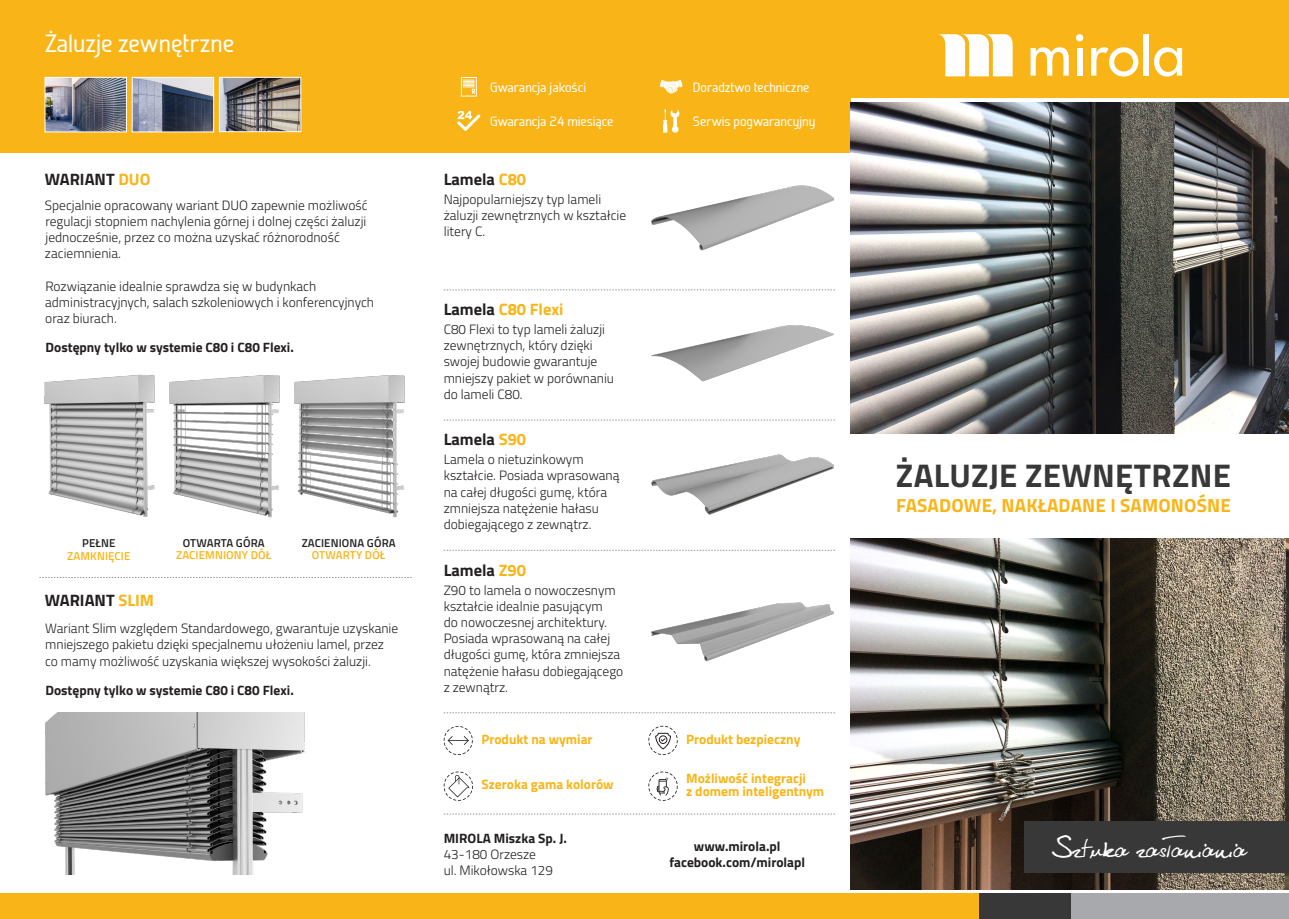
<style>
.page{position:relative;width:1289px;height:919px;background:#fff}
.page>*{position:absolute;margin:0;border:0;box-sizing:border-box;transform-origin:0 0}
.t1{font:36.45px "Kuba reczny";color:#fff}
.t2{font:700 32.85px "Titillium";letter-spacing:.01em;color:#383839}
.t3{font:500 25.05px "Galette";color:#fff}
.t4{font:700 18.9px "Titillium";letter-spacing:.01em;color:#f9b517}
.t5{font:700 16.5px "Titillium";color:#231f20}
.t6{font:700 16.5px "Titillium";color:#f9b517}
.t7{font:300 13.5px/16.2px "Titillium";color:#231f20}
.t8{font:700 13.5px "Titillium";color:#231f20}
.t9{font:700 13.5px/13.5px "Titillium";color:#f9b517}
.t10{font:500 13.5px "Galette";color:#fff}
.t11{font:600 11.4px/12.1px "Titillium";letter-spacing:.01em;color:#f9b517;text-align:center}
.t12{font:600 11.4px/12.1px "Titillium";letter-spacing:.01em;color:#231f20;text-align:center}
.s1{color:#f9b517}
.s2{color:#231f20}
</style>
<div class="page">
<img style="left:45px;top:713px;width:260px;height:161px">
<img style="left:651px;top:454px;width:183px;height:61px">
<img style="left:651px;top:602px;width:183px;height:60px">
<img style="left:651px;top:185px;width:183px;height:66px">
<img style="left:651px;top:325px;width:183px;height:57px">
<svg style="left:443px;top:420px;width:392px;height:1px"></svg>
<svg style="left:443px;top:550px;width:392px;height:1px"></svg>
<svg style="left:443px;top:712px;width:392px;height:1px"></svg>
<svg style="left:443px;top:726px;width:30px;height:29px"></svg>
<svg style="left:648px;top:725px;width:29px;height:30px"></svg>
<svg style="left:443px;top:771px;width:30px;height:29px"></svg>
<svg style="left:648px;top:771px;width:29px;height:29px"></svg>
<svg style="left:39px;top:577px;width:372px;height:1px"></svg>
<svg style="left:443px;top:289px;width:392px;height:1px"></svg>
<img style="left:169px;top:375px;width:111px;height:143px">
<img style="left:44px;top:374px;width:111px;height:143px">
<img style="left:294px;top:375px;width:111px;height:143px">
<svg style="left:443px;top:813px;width:392px;height:1px"></svg>
<img style="left:850px;top:538px;width:438px;height:351px">
<div style="left:1024px;top:821px;width:264px;height:51px;background:#383839"></div>
<div style="left:1070px;top:893px;width:218px;height:25px;background:#a8a9ad"></div>
<div style="left:978px;top:893px;width:92px;height:25px;background:#383839"></div>
<div style="left:0;top:893px;width:978px;height:25px;background:#f9b517"></div>
<div style="left:850px;top:0;width:438px;height:98px;background:#f9b517"></div>
<svg style="left:938px;top:34px;width:74px;height:42px"></svg>
<svg style="left:1154px;top:47px;width:28px;height:30px"></svg>
<div style="left:1143px;top:34px;width:5px;height:42px;background:#fff"></div>
<svg style="left:1091px;top:47px;width:47px;height:30px"></svg>
<div style="left:1076px;top:48px;width:6px;height:28px;background:#fff"></div>
<svg style="left:1076px;top:34px;width:7px;height:7px"></svg>
<svg style="left:1030px;top:47px;width:38px;height:29px"></svg>
<div style="left:0;top:0;width:850px;height:153px;background:#f9b517"></div>
<svg style="left:663px;top:109px;width:17px;height:24px"></svg>
<svg style="left:659px;top:80px;width:23px;height:14px"></svg>
<svg style="left:457px;top:111px;width:23px;height:20px"></svg>
<svg style="left:461px;top:77px;width:16px;height:19px"></svg>
<img style="left:47px;top:79px;width:78px;height:51px">
<div style="left:45px;top:77px;width:82px;height:55px;border:1px solid #fff"></div>
<img style="left:134px;top:79px;width:78px;height:51px">
<div style="left:132px;top:77px;width:82px;height:55px;border:1px solid #fff"></div>
<img style="left:221px;top:79px;width:78px;height:51px">
<div style="left:219px;top:77px;width:82px;height:55px;border:1px solid #fff"></div>
<img style="left:850px;top:102px;width:438px;height:332px">
<p class="t3" style="left:45px;top:28px;width:191px">Żaluzje zewnętrzne</p>
<p class="t5" style="left:45px;top:166px;width:107px">WARIANT <span class="s1">DUO</span></p>
<p class="t7" style="left:45px;top:196px;width:324px">Specjalnie opracowany wariant DUO zapewnie możliwość regulacji stopniem nachylenia górnej i dolnej części żaluzji jednocześnie, przez co można uzyskać różnorodność zaciemnienia.</p>
<p class="t7" style="left:45px;top:277px;width:330px">Rozwiązanie idealnie sprawdza się w budynkach administracyjnych, salach szkoleniowych i konferencyjnych oraz biurach.</p>
<p class="t8" style="left:46px;top:337px;width:250px">Dostępny tylko w systemie C80 i C80 Flexi.</p>
<p class="t12" style="left:82px;top:536px;width:35px">PEŁNE</p>
<p class="t11" style="left:67px;top:549px;width:65px">ZAMKNIĘCIE</p>
<p class="t5" style="left:45px;top:587px;width:111px">WARIANT <span class="s1">SLIM</span></p>
<p class="t11" style="left:176px;top:536px;width:97px"><span class="s2">OTWARTA GÓRA<br></span>ZACIEMNIONY DÓŁ</p>
<p class="t12" style="left:302px;top:536px;width:95px">ZACIENIONA GÓRA<br><span class="s1">OTWARTY DÓŁ</span></p>
<p class="t7" style="left:45px;top:619px;width:354px">Wariant Slim względem Standardowego, gwarantuje uzyskanie mniejszego pakietu dzięki specjalnemu ułożeniu lamel, przez co mamy możliwość uzyskania większej wysokości żaluzji.</p>
<p class="t8" style="left:45px;top:679px;width:250px">Dostępny tylko w systemie C80 i C80 Flexi.</p>
<p class="t10" style="left:490px;top:79px;width:97px">Gwarancja jakości</p>
<p class="t10" style="left:490px;top:113px;width:125px">Gwarancja 24 miesiące</p>
<p class="t5" style="left:443px;top:166px;width:84px">Lamela <span class="s1">C80</span></p>
<p class="t7" style="left:443px;top:190px;width:184px">Najpopularniejszy typ lameli żaluzji zewnętrznych w kształcie litery C.</p>
<p class="t6" style="left:443px;top:296px;width:121px"><span class="s2">Lamela</span> C80 Flexi</p>
<p class="t7" style="left:443px;top:320px;width:172px">C80 Flexi to typ lameli żaluzji zewnętrznych, który dzięki swojej budowie gwarantuje mniejszy pakiet w porównaniu do lameli C80.</p>
<p class="t5" style="left:443px;top:426px;width:84px">Lamela <span class="s1">S90</span></p>
<p class="t7" style="left:443px;top:450px;width:177px">Lamela o nietuzinkowym kształcie. Posiada wprasowaną na całej długości gumę, która zmniejsza natężenie hałasu dobiegającego z zewnątrz.</p>
<p class="t5" style="left:443px;top:557px;width:84px">Lamela <span class="s1">Z90</span></p>
<p class="t7" style="left:443px;top:581px;width:181px">Z90 to lamela o nowoczesnym kształcie idealnie pasującym<br>do nowoczesnej architektury.<br>Posiada wprasowaną na całej długości gumę, która zmniejsza natężenie hałasu dobiegającego z zewnątrz.</p>
<p class="t10" style="left:693px;top:79px;width:118px">Doradztwo techniczne</p>
<p class="t10" style="left:693px;top:113px;width:124px">Serwis pogwarancyjny</p>
<p class="t9" style="left:481px;top:731px;width:113px">Produkt na wymiar</p>
<p class="t9" style="left:686px;top:731px;width:116px">Produkt bezpieczny</p>
<p class="t9" style="left:481px;top:777px;width:134px">Szeroka gama kolorów</p>
<p class="t9" style="left:686px;top:770px;width:140px">Możliwość integracji<br>z domem inteligentnym</p>
<p class="t8" style="left:443px;top:827px;width:125px">MIROLA Miszka Sp. J.</p>
<p class="t7" style="left:443px;top:845px;width:94px">43-180 Orzesze</p>
<p class="t7" style="left:443px;top:861px;width:111px">ul. Mikołowska 129</p>
<p class="t8" style="left:694px;top:835px;width:88px">www.mirola.pl</p>
<p class="t8" style="left:669px;top:851px;width:137px">facebook.com/mirolapl</p>
<p class="t2" style="left:896px;top:450px;width:336px">ŻALUZJE ZEWNĘTRZNE</p>
<p class="t4" style="left:896px;top:490px;width:336px">FASADOWE, NAKŁADANE I SAMONOŚNE</p>
<p class="t1" style="left:1054px;top:834px;width:194px">Sztuka zasłaniania</p>
</div>
